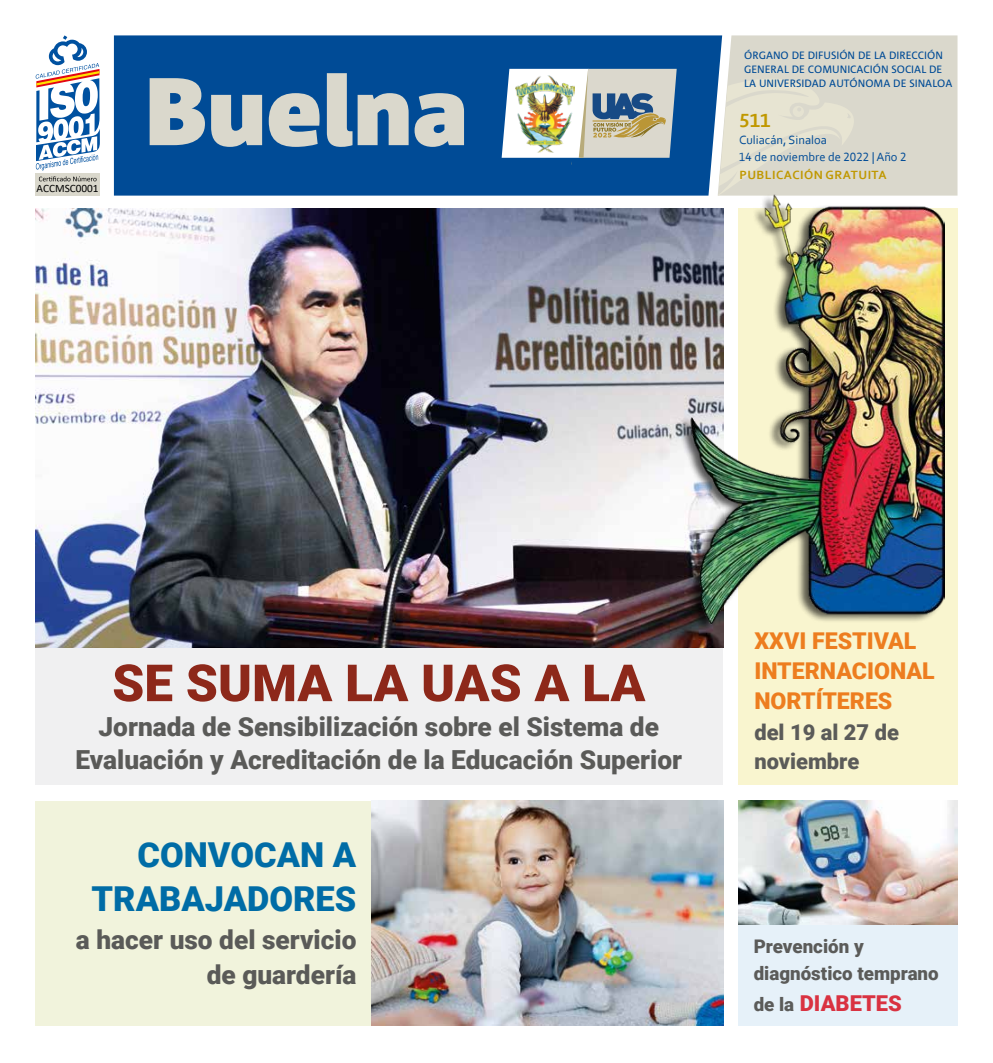
<style>
.page{position:relative;width:993px;height:1063px;background:#fff}
.page>*{position:absolute;margin:0;border:0;box-sizing:border-box;transform-origin:0 0}
.t1{font:900 51.25px "Roboto";color:#8d281a}
.t2{font:900 34.38px/43.1px "Roboto";color:#006ca6;text-align:right}
.t3{font:900 26.25px/32.5px "Roboto";color:#5a5a58;text-align:center}
.t4{font:900 23.12px/30px "Roboto";color:#ed7d1f}
.t5{font:900 21.88px/28.8px "Roboto";color:#5b5b59}
.t6{font:900 21.88px "Roboto";color:#d93241}
.t7{font:700 20px "Corbel";color:#c09800}
.t8{font:900 18.75px/26.9px "Roboto";color:#5b5b59}
.t9{font:12.5px/16.9px "Corbel";color:#004b96}
.t10{font:700 12.5px "Corbel";letter-spacing:.04em;color:#c09800}
.t11{font:11.25px "Calibri";color:#000}
.t12{font:10.62px/14.4px "Corpid";color:#004b96}
.s1{font-size:18.75px;color:#5b5b59}
</style>
<div class="page">
<div style="left:35px;top:208px;width:688px;height:577px;background:#f0f0f1"></div>
<img style="left:35px;top:208px;width:688px;height:439px">
<svg style="left:36px;top:35px;width:64px;height:135px"></svg>
<div style="left:36px;top:173px;width:64px;height:23px;background:#dad8cc"></div>
<svg style="left:39px;top:176px;width:57px;height:5px"></svg>
<div style="left:114px;top:35px;width:603px;height:161px;background:#004b96"></div>
<svg style="left:717px;top:35px;width:240px;height:161px;background:#dcdace"></svg>
<svg style="left:150px;top:78px;width:55px;height:67px;background:#b5c0c2"></svg>
<svg style="left:211px;top:95px;width:51px;height:52px;background:#afbcc1"></svg>
<svg style="left:269px;top:93px;width:50px;height:54px;background:#a8b8bf"></svg>
<svg style="left:327px;top:73px;width:81px;height:74px;background:#84a0b6"></svg>
<svg style="left:414px;top:93px;width:50px;height:54px;background:#a7b7bf"></svg>
<svg style="left:501px;top:69px;width:175px;height:96px"></svg>
<img style="left:515px;top:75px;width:59px;height:77px">
<div style="left:35px;top:801px;width:688px;height:224px;background:#f1f3dc"></div>
<div style="left:738px;top:801px;width:219px;height:224px;background:#e6f1f9"></div>
<div style="left:738px;top:208px;width:219px;height:577px;background:#f9f5cf"></div>
<img style="left:371px;top:801px;width:352px;height:224px">
<div style="left:678px;top:192px;width:266px;height:441px;background:#000;opacity:.65"></div>
<img style="left:685px;top:192px;width:258px;height:433px">
<img style="left:738px;top:801px;width:219px;height:123px">
<p class="t11" style="left:37px;top:180px;width:64px">ACCMSC0001</p>
<p class="t12" style="left:744px;top:48px;width:210px">ÓRGANO DE DIFUSIÓN DE LA DIRECCIÓN<br>GENERAL DE COMUNICACIÓN SOCIAL DE<br>LA UNIVERSIDAD AUTÓNOMA DE SINALOA</p>
<p class="t7" style="left:738px;top:108px;width:33px">511</p>
<p class="t9" style="left:738px;top:131px;width:169px">Culiacán, Sinaloa<br>14 de noviembre de 2022 | Año 2</p>
<p class="t10" style="left:739px;top:167px;width:149px">PUBLICACIÓN GRATUITA</p>
<h1 class="t1" style="left:112px;top:647px;width:534px">SE SUMA LA UAS A LA</h1>
<p class="t3" style="left:75px;top:710px;width:608px">Jornada de Sensibilización sobre el Sistema de<br>Evaluación y Acreditación de la Educación Superior</p>
<h2 class="t2" style="left:92px;top:832px;width:266px">CONVOCAN A<br>TRABAJADORES</h2>
<p class="t3" style="left:76px;top:921px;width:282px;line-height:35.6px;text-align:right">a hacer uso del servicio de guardería</p>
<p class="t4" style="left:754px;top:625px;width:182px">XXVI FESTIVAL<br>INTERNACIONAL<br>NORTÍTERES</p>
<p class="t5" style="left:754px;top:717px;width:146px">del 19 al 27 de noviembre</p>
<p class="t8" style="left:753px;top:932px;width:186px">Prevención y diagnóstico temprano</p>
<p class="t6" style="left:753px;top:988px;width:150px"><span class="s1">de la</span> DIABETES</p>
</div>
